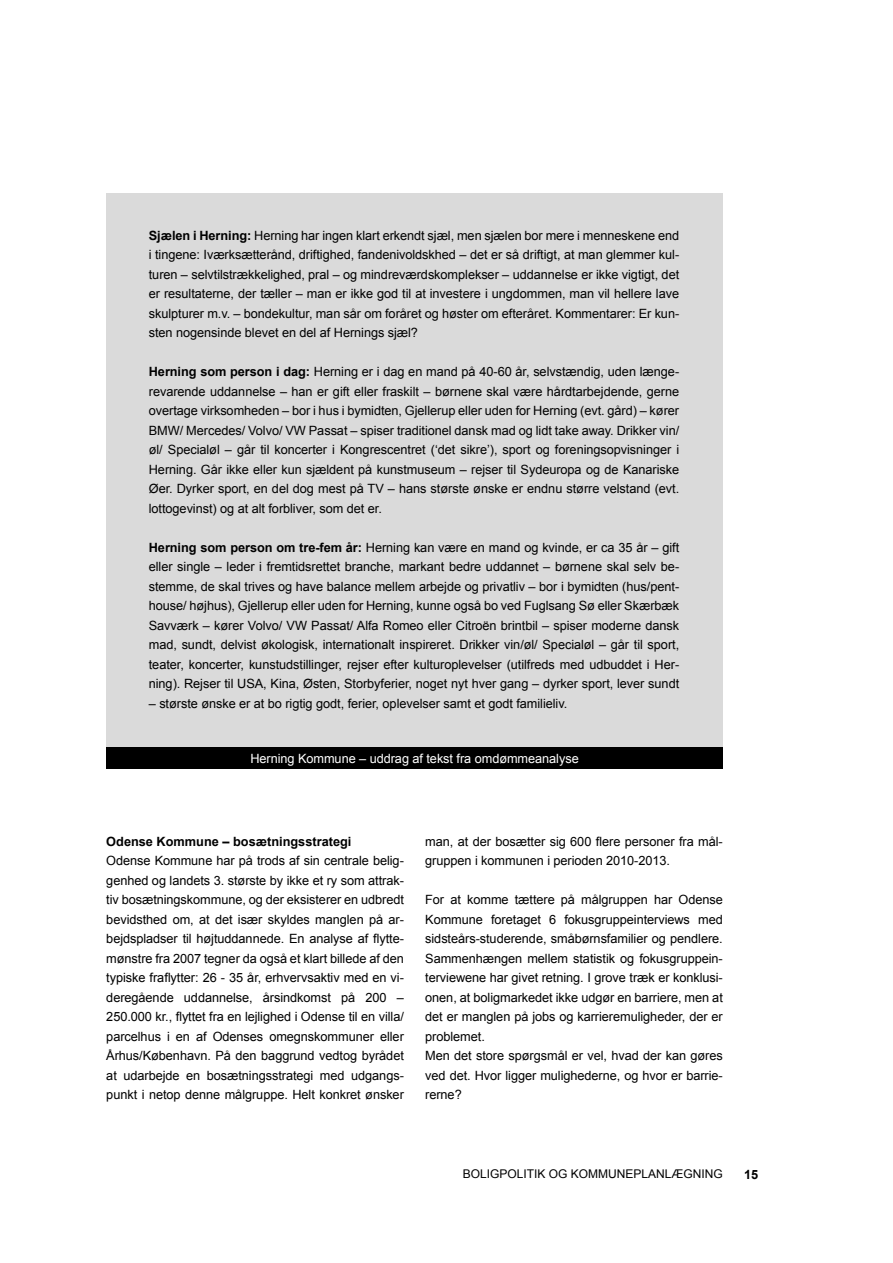
<style>
.page{position:relative;width:893px;height:1263px;background:#fff}
.page>*{position:absolute;margin:0;border:0;box-sizing:border-box;transform-origin:0 0}
.t1{font:12.75px/19.5px "Arial";letter-spacing:-.005em;color:#000;text-align:justify}
.t2{font:12.75px "Arial";letter-spacing:-.005em;color:#fff}
.t3{font:700 12.75px "Arial";color:#000}
.t4{font:12px "Arial";color:#000}
.s1{font-weight:700}
</style>
<div class="page">
<div style="left:106px;top:193px;width:617px;height:554px;background:#dadada"></div>
<div style="left:106px;top:747px;width:617px;height:22px;background:#000"></div>
<p class="t1" style="left:149px;top:226px;width:532px"><span class="s1">Sjælen i Herning:</span> Herning har ingen klart erkendt sjæl, men sjælen bor mere i menneskene end i tingene: Iværksætterånd, driftighed, fandenivoldskhed – det er så driftigt, at man glemmer kul&shy;turen – selvtilstrækkelighed, pral – og mindreværdskomplekser – uddannelse er ikke vigtigt, det er resultaterne, der tæller – man er ikke god til at investere i ungdommen, man vil hellere lave skulpturer m.v. – bondekultur, man sår om foråret og høster om efteråret. Kommentarer: Er kun&shy;sten nogensinde blevet en del af Hernings sjæl?</p>
<p class="t1" style="left:149px;top:362px;width:532px"><span class="s1">Herning som person i dag:</span> Herning er i dag en mand på 40-60 år, selvstændig, uden længe&shy;revarende uddannelse – han er gift eller fraskilt – børnene skal være hårdtarbejdende, gerne overtage virksomheden – bor i hus i bymidten, Gjellerup eller uden for Herning (evt. gård) – kører BMW/ Mercedes/ Volvo/ VW Passat – spiser traditionel dansk mad og lidt take away. Drikker vin/ øl/ Specialøl – går til koncerter i Kongrescentret (‘det sikre’), sport og foreningsopvisninger i Herning. Går ikke eller kun sjældent på kunstmuseum – rejser til Sydeuropa og de Kanariske Øer. Dyrker sport, en del dog mest på TV – hans største ønske er endnu større velstand (evt. lottogevinst) og at alt forbliver, som det er.</p>
<p class="t1" style="left:149px;top:538px;width:532px"><span class="s1">Herning som person om tre-fem år:</span> Herning kan være en mand og kvinde, er ca 35 år – gift eller single – leder i fremtidsrettet branche, markant bedre uddannet – børnene skal selv be&shy;stemme, de skal trives og have balance mellem arbejde og privatliv – bor i bymidten (hus/pent&shy;house/ højhus), Gjellerup eller uden for Herning, kunne også bo ved Fuglsang Sø eller Skærbæk Savværk – kører Volvo/ VW Passat/ Alfa Romeo eller Citroën brintbil – spiser moderne dansk mad, sundt, delvist økologisk, internationalt inspireret. Drikker vin/øl/ Specialøl – går til sport, teater, koncerter, kunstudstillinger, rejser efter kulturoplevelser (utilfreds med udbuddet i Her&shy;ning). Rejser til U SA, Kina, Østen, Storbyferier, noget nyt hver gang – dyrker sport, lever sundt</p>
<p class="t1" style="left:149px;top:694px;width:420px">– største ønske er at bo rigtig godt, ferier, oplevelser samt et godt familieliv.</p>
<p class="t2" style="left:250px;top:751px;width:330px">Herning Kommune – uddrag af tekst fra omdømmeanalyse</p>
<p class="t3" style="left:106px;top:834px;width:247px">Odense Kommune – bosætningsstrategi</p>
<p class="t1" style="left:106px;top:851px;width:299px">Odense Kommune har på trods af sin centrale belig&shy;genhed og landets 3. største by ikke et ry som attrak&shy;tiv bosætningskommune, og der eksisterer en udbredt bevidsthed om, at det især skyldes manglen på ar&shy;bejdspladser til højtuddannede. En analyse af flytte&shy;mønstre fra 2007 tegner da også et klart billede af den typiske fraflytter: 26 - 35 år, erhvervsaktiv med en vi&shy;deregående uddannelse, årsindkomst på 200 – 250.000 kr., flyttet fra en lejlighed i Odense til en villa/ parcelhus i en af Odenses omegnskommuner eller Århus/København. På den baggrund vedtog byrådet at udarbejde en bosætningsstrategi med udgangs&shy;punkt i netop denne målgruppe. Helt konkret ønsker</p>
<p class="t1" style="left:425px;top:831px;width:299px">man, at der bosætter sig 600 flere personer fra mål&shy;gruppen i kommunen i perioden 2010-2013.</p>
<p class="t1" style="left:425px;top:890px;width:299px;text-align:left">For at komme tættere på målgruppen har Odense Kommune foretaget 6 fokusgruppeinterviews med sidsteårs-studerende, småbørnsfamilier og pendlere.<br>Sammenhængen mellem statistik og fokusgruppein&shy;terviewene har givet retning. I grove træk er konklusi&shy;onen, at boligmarkedet ikke udgør en barriere, men at det er manglen på jobs og karrieremuligheder, der er problemet.<br>Men det store spørgsmål er vel, hvad der kan gøres ved det. Hvor ligger mulighederne, og hvor er barrie&shy;rerne?</p>
<p class="t4" style="left:463px;top:1167px;width:37px">boligpo</p>
<p class="t4" style="left:517px;top:1167px;width:205px">litik og kommuneplanlægning</p>
<p class="t3" style="left:744px;top:1167px;width:16px">15</p>
</div>
